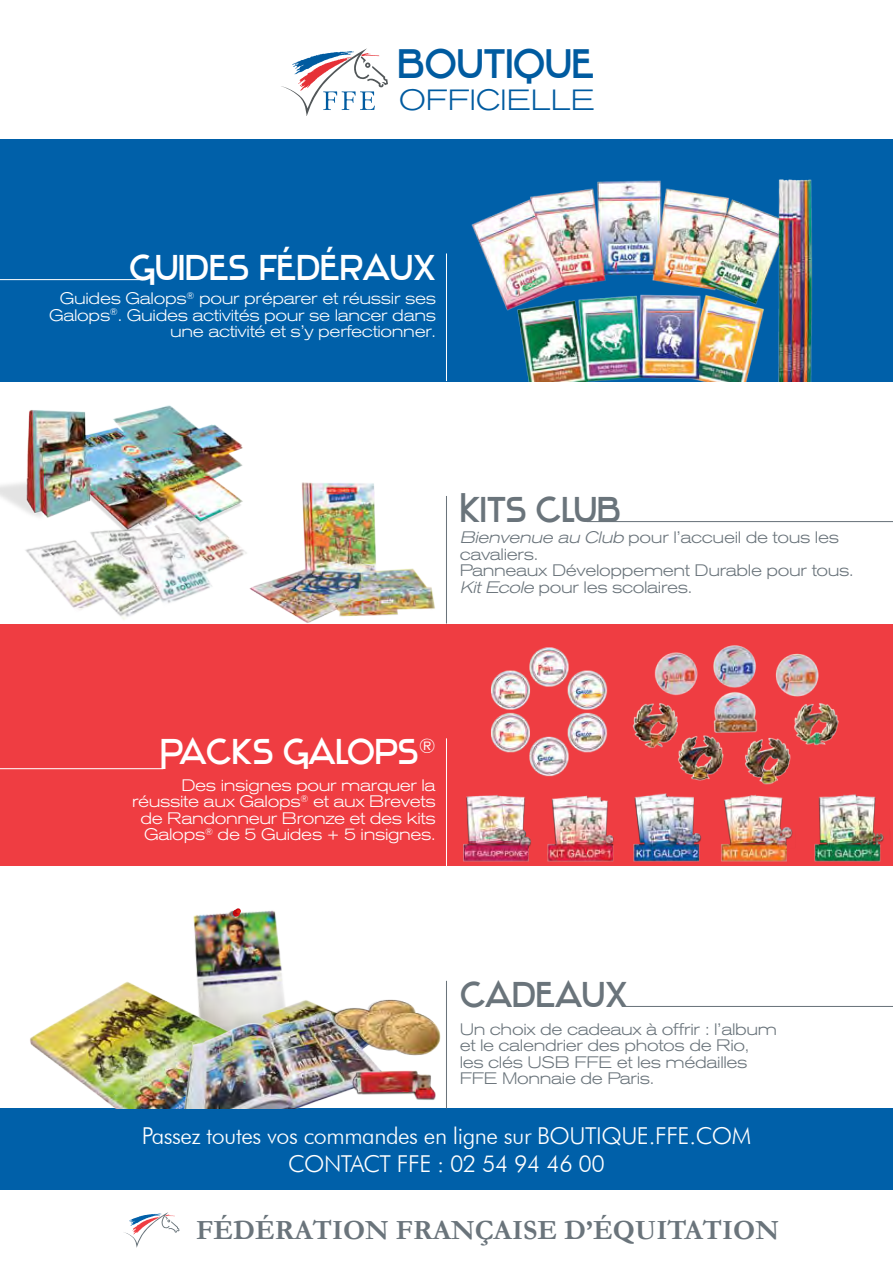
<style>
.page{position:relative;width:893px;height:1263px;background:#fff}
.page>*{position:absolute;margin:0;border:0;box-sizing:border-box;transform-origin:0 0}
.t1{font:40.05px "Stentiga";color:#005ba0}
.t2{font:34.95px "Stentiga";color:#fff}
.t3{font:34.95px "Stentiga";color:#6a747b}
.t4{font:300 expanded 28.95px "Akzidenz Grotesk BQ";color:#005ba0}
.t5{font:700 28.05px "Garamond";color:#6a747b}
.t6{font:300 23.25px/28.7px "Futura BT";letter-spacing:-.02em;color:#fff;text-align:center}
.t7{font:300 expanded 16.5px/16.5px "Akzidenz Grotesk BQ";letter-spacing:-.02em;color:#fff;text-align:right}
.t8{font:300 expanded 16.5px/16.5px "Akzidenz Grotesk BQ";letter-spacing:-.02em;color:#6a747b}
.s1{font-style:italic}
</style>
<div class="page">
<img style="left:193px;top:910px;width:90px;height:78px">
<svg style="left:228px;top:908px;width:13px;height:10px"></svg>
<div style="left:0;top:623px;width:893px;height:243px;background:#ef3d42"></div>
<hr style="left:587px;top:521px;width:306px;height:1px;background:#6a747b">
<hr style="left:446px;top:496px;width:1px;height:127px;background:#6a747b">
<div style="left:0;top:139px;width:893px;height:242px;background:#0060a9"></div>
<hr style="left:0;top:279px;width:143px;height:1px;background:#fff">
<hr style="left:0;top:768px;width:163px;height:1px;background:#fff">
<hr style="left:446px;top:253px;width:1px;height:128px;background:#fff">
<hr style="left:446px;top:738px;width:1px;height:128px;background:#fff">
<svg style="left:124px;top:1212px;width:55px;height:36px"></svg>
<div style="left:0;top:1108px;width:893px;height:82px;background:#0060a9"></div>
<hr style="left:623px;top:1006px;width:270px;height:1px;background:#6a747b">
<img style="left:471px;top:179px;width:342px;height:202px">
<img style="left:632px;top:645px;width:207px;height:135px">
<img style="left:491px;top:647px;width:117px;height:130px">
<hr style="left:446px;top:981px;width:1px;height:127px;background:#6a747b">
<svg style="left:281px;top:48px;width:107px;height:68px"></svg>
<img style="left:30px;top:973px;width:239px;height:135px">
<img style="left:179px;top:988px;width:200px;height:120px">
<img style="left:348px;top:1068px;width:88px;height:35px">
<img style="left:322px;top:991px;width:119px;height:70px">
<img style="left:17px;top:530px;width:228px;height:94px">
<img style="left:245px;top:482px;width:194px;height:142px">
<img style="left:0;top:405px;width:243px;height:125px">
<img style="left:463px;top:780px;width:421px;height:82px">
<h1 class="t1" style="left:398px;top:40px;width:198px">Boutique</h1>
<h3 class="t4" style="left:399px;top:83px;width:197px">OFFICIELLE</h3>
<h2 class="t2" style="left:130px;top:246px;width:308px">Guides fédéraux</h2>
<p class="t7" style="left:49px;top:291px;width:388px">Guides Galops<sup>®</sup> pour préparer et réussir ses<br>Galops<sup>®</sup>. Guides activités pour se lancer dans une activité et s’y perfectionner.</p>
<h2 class="t3" style="left:460px;top:489px;width:163px">Kits club</h2>
<p class="t8" style="left:460px;top:529px;width:395px"><span class="s1">Bienvenue au Club</span> pour l’accueil de tous les cavaliers.<br>Panneaux Développement Durable pour tous.<br><span class="s1">KitEcole</span> pour les scolaires.</p>
<h2 class="t2" style="left:160px;top:731px;width:277px">Packs Galops<sup>®</sup></h2>
<p class="t7" style="left:132px;top:777px;width:305px">Des insignes pour marquer la réussite aux Galops<sup>®</sup> et aux Brevets de Randonneur Bronze et des kits<br>Galops<sup>®</sup> de 5 Guides + 5 insignes.</p>
<h2 class="t3" style="left:460px;top:974px;width:169px">cadeaux</h2>
<p class="t8" style="left:460px;top:1021px;width:319px">Un choix de cadeaux à offrir : l’album et le calendrier des photos de Rio, les clés USB FFE et les médailles<br>FFE Monnaie de Paris.</p>
<h3 class="t6" style="left:142px;top:1121px;width:611px">Passez toutes vos commandes en ligne sur BOUTIQUE.FFE.COM<br>CONTACT FFE : 02 54 94 46 00</h3>
<h3 class="t5" style="left:196px;top:1211px;width:584px">FÉDÉRATION FRANÇAISE D’ÉQUITATION</h3>
</div>
